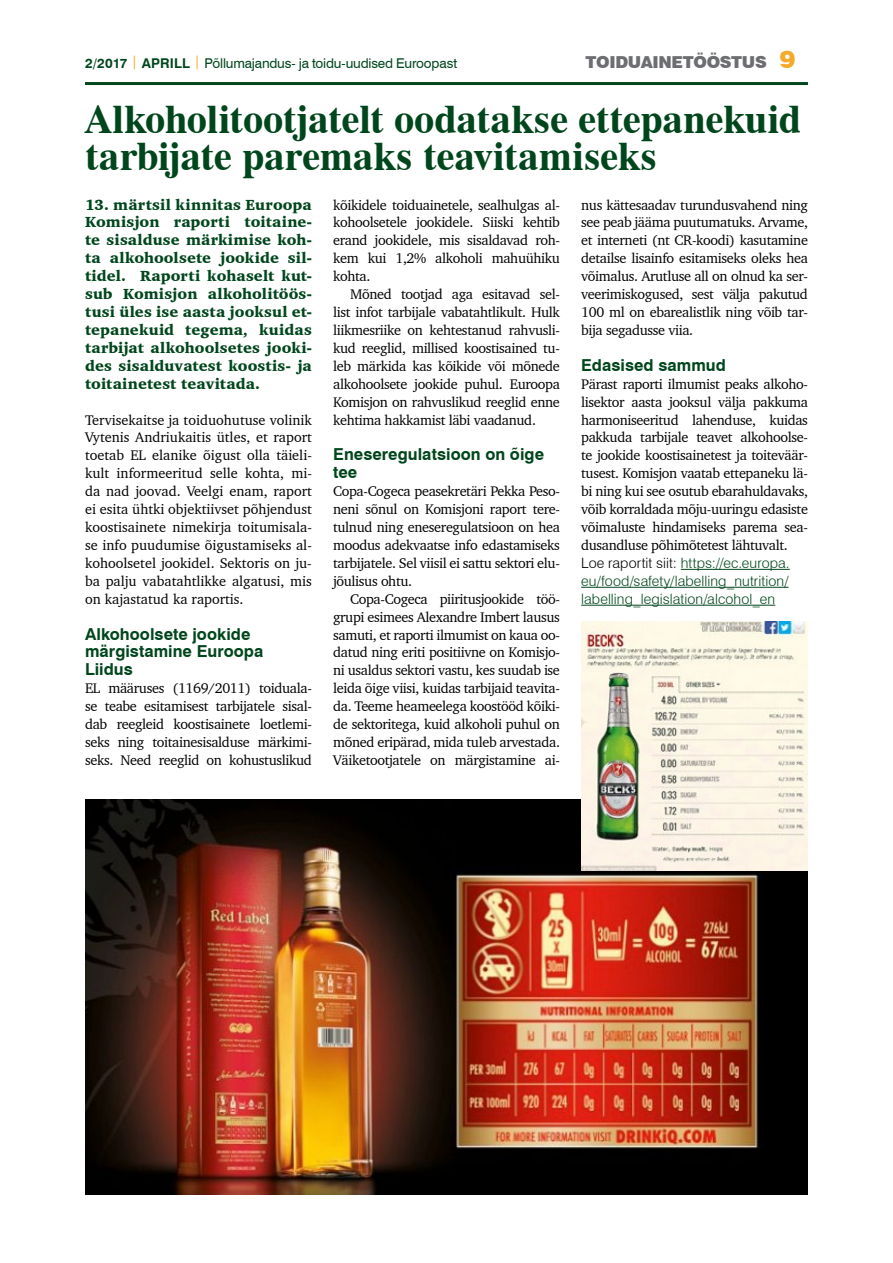
<style>
.page{position:relative;width:893px;height:1263px;background:#fff}
.page>*{position:absolute;margin:0;border:0;box-sizing:border-box;transform-origin:0 0}
.t1{font:700 40.5px/37.5px "Dutch 801 BT";letter-spacing:-.005em;color:#00461c}
.t2{font:700 16.5px/17.9px "Swiss 721 BT";letter-spacing:.005em;color:#00461c}
.t3{font:900 16.5px "Swiss 721 BT";letter-spacing:-.02em;color:#6d6e71}
.t4{font:900 15px/17.9px "Charter BT";letter-spacing:.01em;color:#00461c;text-align:justify}
.t5{font:14.25px/17.9px "Charter BT";letter-spacing:-.025em;color:#000;text-align:justify}
.t6{font:300 14.25px/17.9px "Swiss 721 BT";letter-spacing:.005em;color:#00461c;text-align:justify}
.t7{font:13.5px "Swiss 721 BT";letter-spacing:-.015em;color:#00461c}
.s1{font-weight:700}
.s2{color:#f3ab29}
.s3{font-size:24px;color:#f3ab29}
.s4{color:#000}
</style>
<div class="page">
<hr style="left:85px;top:82px;width:723px;height:3px;background:#00461c">
<hr style="left:681px;top:569px;width:109px;height:1px;background:#00461c">
<hr style="left:581px;top:587px;width:208px;height:1px;background:#00461c">
<hr style="left:581px;top:605px;width:194px;height:1px;background:#00461c">
<img style="left:85px;top:799px;width:723px;height:396px">
<img style="left:581px;top:622px;width:227px;height:248px">
<p class="t7" style="left:85px;top:54px;width:374px"><span class="s1">2/2017</span> <span class="s2">|</span> <span class="s1">APRILL</span> <span class="s2">|</span> Põllumajandus- ja toidu-uudised Euroopast</p>
<p class="t3" style="left:586px;top:52px;width:211px">TOIDUAINETÖÖSTUS <span class="s3">9</span></p>
<h1 class="t1" style="left:85px;top:100px;width:718px">Alkoholitootjatelt oodatakse ettepanekuid tarbijate paremaks teavitamiseks</h1>
<p class="t4" style="left:85px;top:195px;width:228px">13. märtsil kinnitas Euroopa Komisjon raporti toitaine&shy;te sisalduse märkimise koh&shy;ta alkohoolsete jookide sil&shy;tidel. Raporti kohaselt kut&shy;sub Komisjon alkoholitöös&shy;tusi üles ise aasta jooksul et&shy;tepanekuid tegema, kuidas tarbijat alkohoolsetes jooki&shy;des sisalduvatest koostis- ja toitainetest teavitada.</p>
<p class="t5" style="left:85px;top:410px;width:228px">Tervisekaitse ja toiduohutuse volinik Vytenis Andriukaitis ütles, et raport toetab EL elanike õigust olla täieli&shy;kult informeeritud selle kohta, mi&shy;da nad joovad. Veelgi enam, raport ei esita ühtki objektiivset põhjendust koostisainete nimekirja toitumisala&shy;se info puudumise õigustamiseks al&shy;kohoolsetel jookidel. Sektoris on ju&shy;ba palju vabatahtlikke algatusi, mis on kajastatud ka raportis.</p>
<p class="t2" style="left:85px;top:625px;width:180px">Alkohoolsete jookide märgistamine Euroopa<br>Liidus</p>
<p class="t5" style="left:85px;top:679px;width:228px">EL määruses (1169/2011) toiduala&shy;se teabe esitamisest tarbijatele sisal&shy;dab reegleid koostisainete loetlemi&shy;seks ning toitainesisalduse märkimi&shy;seks. Need reeglid on kohustuslikud</p>
<p class="t5" style="left:333px;top:195px;width:228px">kõikidele toiduainetele, sealhulgas al&shy;kohoolsetele jookidele. Siiski kehtib erand jookidele, mis sisaldavad roh&shy;kem kui 1,2% alkoholi mahuühiku kohta.</p>
<p class="t5" style="left:333px;top:285px;width:228px;text-indent:17px">Mõned tootjad aga esitavad sel&shy;list infot tarbijale vabatahtlikult. Hulk liikmesriike on kehtestanud rahvusli&shy;kud reeglid, millised koostisained tu&shy;leb märkida kas kõikide või mõnede alkohoolsete jookide puhul. Euroopa Komisjon on rahvuslikud reeglid enne kehtima hakkamist läbi vaadanud.</p>
<p class="t2" style="left:333px;top:445px;width:212px">Eneseregulatsioon on õige tee</p>
<p class="t5" style="left:333px;top:482px;width:228px">Copa-Cogeca peasekretäri Pekka Peso&shy;neni sõnul on Komisjoni raport tere&shy;tulnud ning eneseregulatsioon on hea moodus adekvaatse info edastamiseks tarbijatele. Sel viisil ei sattu sektori elu&shy;jõulisus ohtu.</p>
<p class="t5" style="left:333px;top:590px;width:228px;text-indent:17px">Copa-Cogeca piiritusjookide töö&shy;grupi esimees Alexandre Imbert lausus samuti, et raporti ilmumist on kaua oo&shy;datud ning eriti positiivne on Komisjo&shy;ni usaldus sektori vastu, kes suudab ise leida õige viisi, kuidas tarbijaid teavita&shy;da. Teeme heameelega koostööd kõiki&shy;de sektoritega, kuid alkoholi puhul on mõned eripärad, mida tuleb arvestada.<br>Väiketootjatele on märgistamine ai-</p>
<p class="t5" style="left:581px;top:195px;width:228px">nus kättesaadav turundusvahend ning see peab jääma puutumatuks. Arvame, et interneti (nt CR-koodi) kasutamine detailse lisainfo esitamiseks oleks hea võimalus. Arutluse all on olnud ka ser&shy;veerimiskogused, sest välja pakutud 100 ml on ebarealistlik ning võib tar&shy;bija segadusse viia.</p>
<p class="t2" style="left:581px;top:356px;width:146px">Edasised sammud</p>
<p class="t5" style="left:581px;top:375px;width:228px">Pärast raporti ilmumist peaks alkoho&shy;lisektor aasta jooksul välja pakkuma harmoniseeritud lahenduse, kuidas pakkuda tarbijale teavet alkohoolse&shy;te jookide koostisainetest ja toiteväär&shy;tusest. Komisjon vaatab ettepaneku lä&shy;bi ning kui see osutub ebarahuldavaks, võib korraldada mõju-uuringu edasiste võimaluste hindamiseks parema sea&shy;dusandluse põhimõtetest lähtuvalt.</p>
<p class="t6" style="left:581px;top:554px;width:210px"><span class="s4">Loe raportit siit:</span> https://ec.europa. eu/food/safety/labelling_nutrition/ labelling_legislation/alcohol_en</p>
</div>
